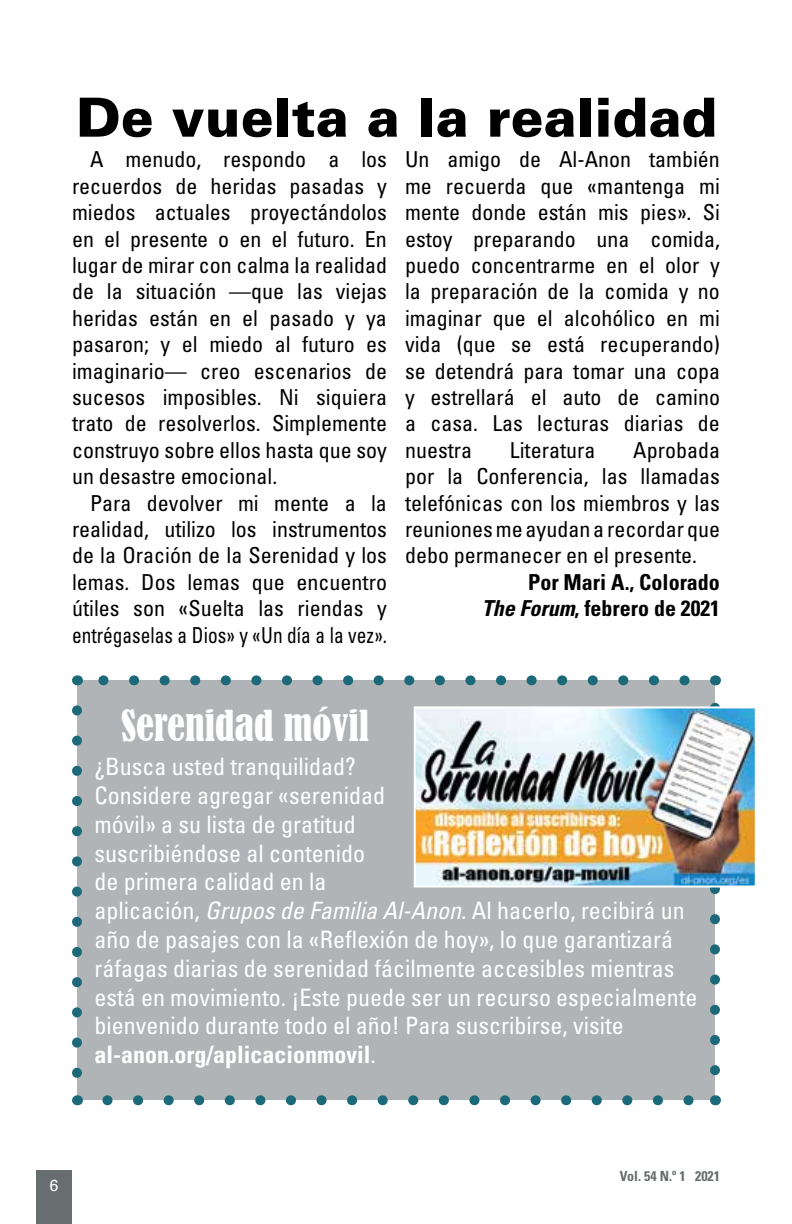
<style>
.page{position:relative;width:792px;height:1224px;background:#fff}
.page>*{position:absolute;margin:0;border:0;box-sizing:border-box;transform-origin:0 0}
.t1{font:900 54px "Univers";color:#000}
.t2{font:condensed 40px "Bernard";color:#fff}
.t3{font:condensed 24px/28.8px "Univers";color:#fff}
.t4{font:condensed 22px/26.4px "Univers";color:#000;text-align:justify}
.t5{font:700 condensed 22px/26.4px "Univers";color:#000;text-align:right}
.t6{font:16px "Univers";color:#fff}
.t7{font:700 condensed 14px "Univers";color:#686d70}
.s1{font-style:italic}
.s2{font-weight:700}
</style>
<div class="page">
<div style="left:36px;top:1170px;width:36px;height:54px;background:#686d70"></div>
<div style="left:77px;top:680px;width:638px;height:420px;background:#b1b4b6"></div>
<svg style="left:72px;top:710px;width:10px;height:368px"></svg>
<svg style="left:107px;top:1095px;width:587px;height:10px"></svg>
<svg style="left:710px;top:702px;width:10px;height:368px"></svg>
<svg style="left:98px;top:675px;width:587px;height:10px"></svg>
<img style="left:417px;top:709px;width:337px;height:176px">
<div style="left:414px;top:706px;width:343px;height:182px;border:2px solid #fff"></div>
<h1 class="t1" style="left:76px;top:83px;width:643px">De vuelta a la realidad</h1>
<p class="t4" style="left:72px;top:146px;width:317px;text-indent:18px">A menudo, respondo a los recuerdos de heridas pasadas y miedos actuales proyectándolos en el presente o en el futuro. En lugar de mirar con calma la realidad de la situación —que las viejas heridas están en el pasado y ya pasaron; y el miedo al futuro es imaginario— creo escenarios de sucesos imposibles. Ni siquiera trato de resolverlos. Simplemente construyo sobre ellos hasta que soy un desastre emocional.</p>
<p class="t4" style="left:72px;top:489px;width:317px;text-indent:18px">Para devolver mi mente a la realidad, utilizo los instrumentos de la Oración de la Serenidad y los lemas. Dos lemas que encuentro útiles son «Suelta las riendas y entrégaselas a Dios» y «Un día a la vez».</p>
<p class="t4" style="left:405px;top:146px;width:317px">Un amigo de Al‑Anon también me recuerda que «mantenga mi mente donde están mis pies». Si estoy preparando una comida, puedo concentrarme en el olor y la preparación de la comida y no imaginar que el alcohólico en mi vida (que se está recuperando) se detendrá para tomar una copa y estrellará el auto de camino a casa. Las lecturas diarias de nuestra</p>
<p class="t4" style="left:405px;top:436px;width:317px;text-indent:228px">Aprobada por la Conferencia, las llamadas telefónicas con los miembros y las reuniones me ayudan a recordar que debo permanecer en el presente.</p>
<p class="t5" style="left:482px;top:569px;width:240px">Por Mari A., Colorado<br><span class="s1">The Forum</span>, febrero de 2021</p>
<p class="t4" style="left:510px;top:436px;width:87px">Literatura</p>
<h2 class="t2" style="left:121px;top:702px;width:250px">Serenidad móvil</h2>
<p class="t3" style="left:94px;top:752px;width:605px">¿Busca usted tranquilidad?<br>Considere agregar «serenidad<br>móvil» a su lista de gratitud<br>suscribiéndose al contenido<br>de primera calidad en la<br>aplicación, <span class="s1">Grupos de Familia Al‑Anon</span>. Al hacerlo, recibirá un año de pasajes con la «Reflexión de hoy», lo que garantizará ráfagas diarias de serenidad fácilmente accesibles mientras está en movimiento. ¡Este puede ser un recurso especialmente bienvenido durante todo el año! Para suscribirse, visite <span class="s2">al‑anon.org/aplicacionmovil</span>.</p>
<p class="t6" style="left:50px;top:1176px;width:10px">6</p>
<p class="t7" style="left:620px;top:1168px;width:102px">Vol. 54 N.º 1 2021</p>
</div>
